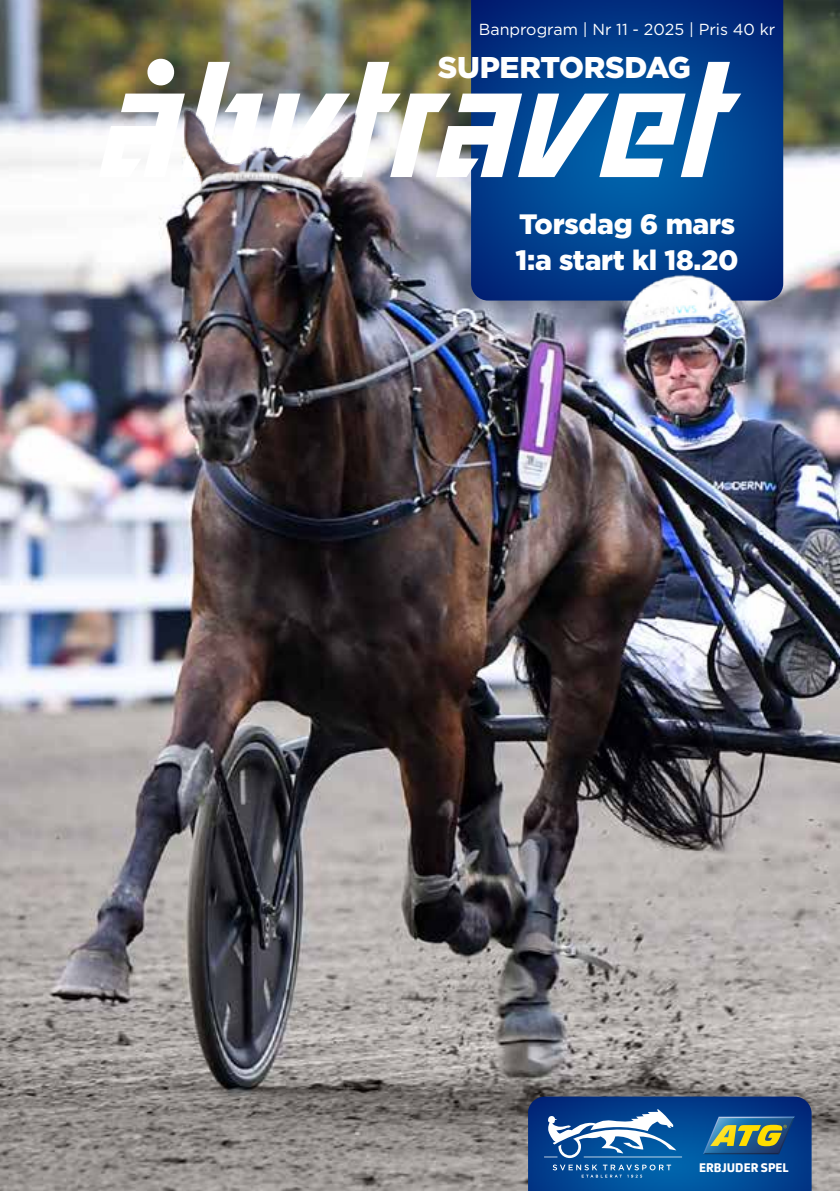
<style>
.page{position:relative;width:840px;height:1191px;background:#fff}
.page>*{position:absolute;margin:0;border:0;box-sizing:border-box;transform-origin:0 0}
.t1{font:900 30px "Gotham";letter-spacing:-.01em;color:#fff}
.t2{font:900 28px/36px "Gotham";letter-spacing:-.01em;color:#fff}
.t3{font:16px "Gotham";color:#fff}
.t4{font:800 12px "ATG Text";color:#fff}
</style>
<div class="page">
<img style="left:0;top:0;width:839px;height:1191px">
<img style="left:527px;top:1096px;width:284px;height:95px">
<svg style="left:702px;top:1116px;width:92px;height:38px;background:#587d73"></svg>
<svg style="left:552px;top:1164px;width:118px;height:13px;background:#266dad"></svg>
<svg style="left:543px;top:1108px;width:138px;height:50px"></svg>
<img style="left:471px;top:0;width:311px;height:300px">
<svg style="left:99px;top:59px;width:641px;height:122px"></svg>
<img style="left:177px;top:82px;width:245px;height:107px">
<img style="left:611px;top:263px;width:136px;height:51px">
<p class="t3" style="left:478px;top:19px;width:298px">Banprogram | Nr 11 - 2025 | Pris 40 kr</p>
<h1 class="t1" style="left:437px;top:47px;width:254px">SUPERTORSDAG</h1>
<h2 class="t2" style="left:515px;top:206px;width:224px">Torsdag 6 mars<br>1:a start kl 18.20</h2>
<p class="t4" style="left:698px;top:1160px;width:91px">ERBJUDER SPEL</p>
</div>
